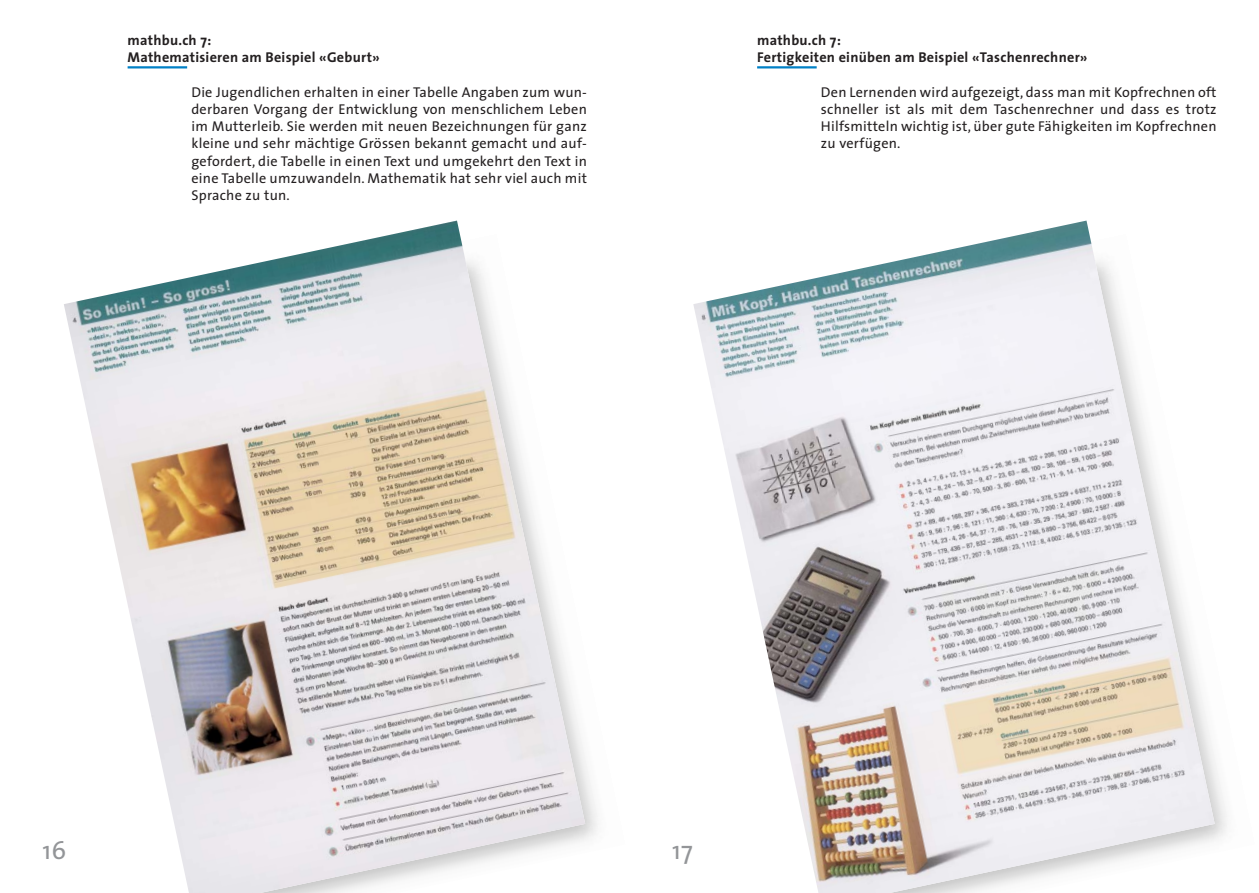
<style>
.page{position:relative;width:1259px;height:893px;background:#fff}
.page>*{position:absolute;margin:0;border:0;box-sizing:border-box;transform-origin:0 0}
.t1{font:25.5px "The Sans";color:#939598}
.t2{font:14.25px/17.2px "The Sans";letter-spacing:.02em;color:#231f20;text-align:justify}
.t3{font:700 14.25px/17.2px "The Sans";letter-spacing:.02em;color:#231f20}
</style>
<div class="page">
<hr style="left:757px;top:66px;width:59px;height:2px;background:#0080c6">
<hr style="left:128px;top:66px;width:59px;height:2px;background:#0080c6">
<img style="left:64px;top:220px;width:521px;height:672px">
<img style="left:693px;top:220px;width:521px;height:672px">
<p class="t3" style="left:128px;top:33px;width:254px">mathbu.ch 7:<br>Mathematisieren am Beispiel «Geburt»</p>
<p class="t2" style="left:191px;top:84px;width:397px">Die Jugendlichen erhalten in einer Tabelle Angaben zum wun&shy;derbaren Vorgang der Entwicklung von menschlichem Leben im Mutterleib. Sie werden mit neuen Bezeichnungen für ganz kleine und sehr mächtige Grössen bekannt gemacht und auf&shy;gefordert, die Tabelle in einen Text und umgekehrt den Text in eine Tabelle umzuwandeln. Mathematik hat sehr viel auch mit Sprache zu tun.</p>
<p class="t3" style="left:757px;top:33px;width:332px">mathbu.ch 7:<br>Fertigkeiten einüben am Beispiel «Taschenrechner»</p>
<p class="t2" style="left:821px;top:84px;width:397px">Den Lernenden wird aufgezeigt, dass man mit Kopfrechnen oft schneller ist als mit dem Taschenrechner und dass es trotz Hilfsmitteln wichtig ist, über gute Fähigkeiten im Kopfrechnen zu verfügen.</p>
<h1 class="t1" style="left:43px;top:841px;width:25px">16</h1>
<h1 class="t1" style="left:672px;top:841px;width:22px">17</h1>
</div>
